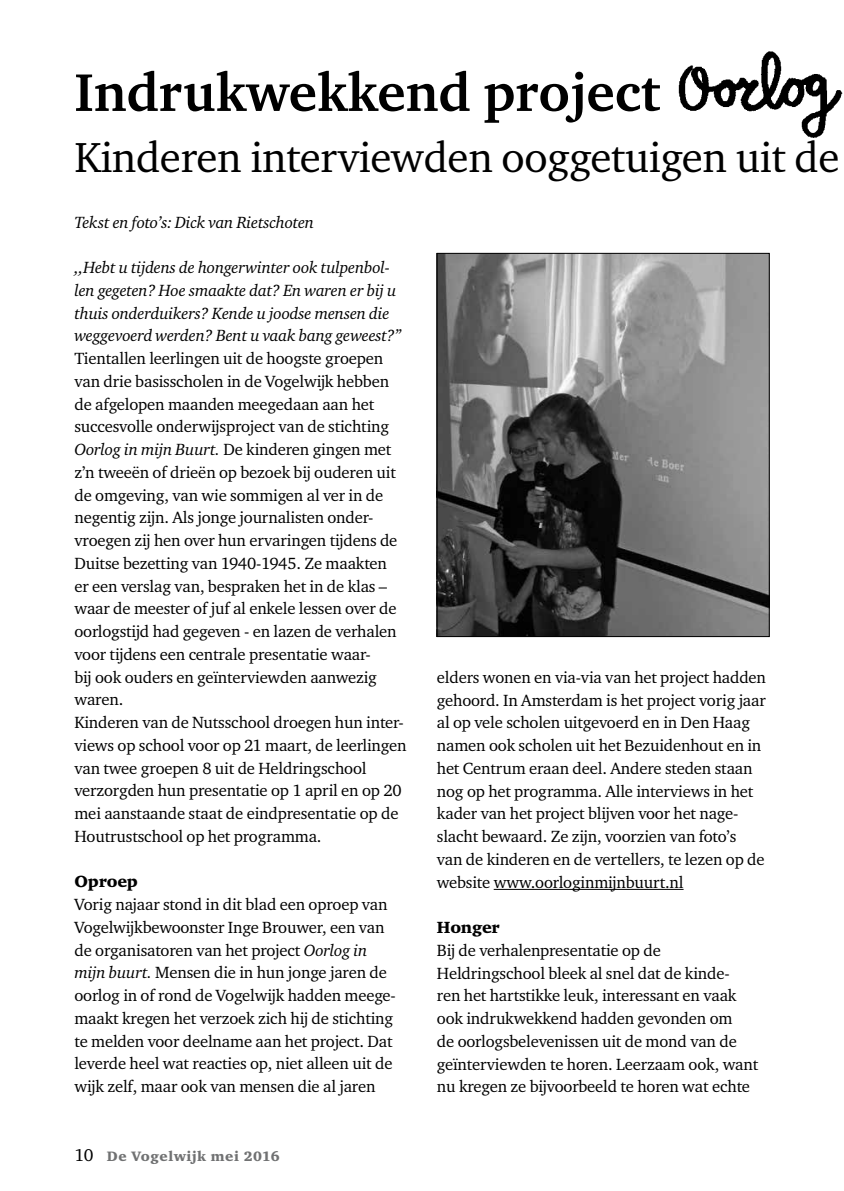
<style>
.page{position:relative;width:844px;height:1191px;background:#fff}
.page>*{position:absolute;margin:0;border:0;box-sizing:border-box;transform-origin:0 0}
.t1{font:700 54.25px "Charter ITC";color:#000}
.t2{font:43.05px "Charter ITC";letter-spacing:-.01em;color:#000}
.t3{font:16.62px/22.8px "Charter ITC";letter-spacing:-.01em;color:#000}
.t4{font:italic 16.62px/22.8px "Charter ITC";letter-spacing:-.01em;color:#000}
.t5{font:16.62px "Charter ITC Blac";letter-spacing:-.01em;color:#000}
.t6{font:14px "Charter ITC Blac";letter-spacing:.04em;color:#707172}
.s1{font-style:italic}
.s2{font-family:"Charter ITC";font-size:17.5px;color:#000}
</style>
<div class="page">
<hr style="left:493px;top:889px;width:190px;height:1px;background:#000">
<img style="left:439px;top:255px;width:328px;height:380px">
<div style="left:437px;top:253px;width:332px;height:384px;border:1px solid #000"></div>
<img style="left:678px;top:51px;width:165px;height:87px">
<h1 class="t1" style="left:74px;top:59px;width:587px">Indrukwekkend project</h1>
<h2 class="t2" style="left:74px;top:131px;width:766px">Kinderen interviewden ooggetuigen uit de</h2>
<p class="t4" style="left:74px;top:210px;width:241px">Tekst en foto’s: Dick van Rietschoten</p>
<p class="t4" style="left:74px;top:256px;width:328px">,,Hebt u tijdens de hongerwinter ook tulpenbol&shy;len gegeten? Hoe smaakte dat? En waren er bij u thuis onderduikers? Kende u joodse mensen die weggevoerd werden? Bent u vaak bang geweest?’’</p>
<p class="t3" style="left:74px;top:347px;width:333px">Tientallen leerlingen uit de hoogste groepen van drie basisscholen in de Vogelwijk hebben de afgelopen maanden meegedaan aan het succesvolle onderwijsproject van de stichting <span class="s1">Oorlog in mijn Buurt.</span> De kinderen gingen met z’n tweeën of drieën op bezoek bij ouderen uit de omgeving, van wie sommigen al ver in de negentig zijn. Als jonge journalisten onder&shy;vroegen zij hen over hun ervaringen tijdens de Duitse bezetting van 1940-1945. Ze maakten<br>er een verslag van, bespraken het in de klas – waar de meester of juf al enkele lessen over de oorlogstijd had gegeven - en lazen de verhalen voor tijdens een centrale presentatie waar-<br>bij ook ouders en geïnterviewden aanwezig waren.<br>Kinderen van de Nutsschool droegen hun inter&shy;views op school voor op 21 maart, de leerlingen van twee groepen 8 uit de Heldringschool verzorgden hun presentatie op 1 april en op 20 mei aanstaande staat de eindpresentatie op de Houtrustschool op het programma.</p>
<p class="t5" style="left:74px;top:871px;width:65px">Oproep</p>
<p class="t3" style="left:74px;top:892px;width:323px">Vorig najaar stond in dit blad een oproep van Vogelwijkbewoonster Inge Brouwer, een van de organisatoren van het project <span class="s1">Oorlog in mijn buurt.</span> Mensen die in hun jonge jaren de oorlog in of rond de Vogelwijk hadden meege&shy;maakt kregen het verzoek zich hij de stichting te melden voor deelname aan het project. Dat leverde heel wat reacties op, niet alleen uit de wijk zelf, maar ook van mensen die al jaren</p>
<p class="t6" style="left:74px;top:1147px;width:206px"><span class="s2">10</span> De Vogelwijk mei 2016</p>
<p class="t3" style="left:437px;top:665px;width:330px">elders wonen en via-via van het project hadden gehoord. In Amsterdam is het project vorig jaar al op vele scholen uitgevoerd en in Den Haag namen ook scholen uit het Bezuidenhout en in het Centrum eraan deel. Andere steden staan nog op het programma. Alle interviews in het kader van het project blijven voor het nage&shy;slacht bewaard. Ze zijn, voorzien van foto’s van de kinderen en de vertellers, te lezen op de website www.oorloginmijnbuurt.nl</p>
<p class="t5" style="left:437px;top:917px;width:64px">Honger</p>
<p class="t3" style="left:437px;top:938px;width:323px">Bij de verhalenpresentatie op de Heldringschool bleek al snel dat de kinde-<br>ren het hartstikke leuk, interessant en vaak ook indrukwekkend hadden gevonden om<br>de oorlogsbelevenissen uit de mond van de geïnterviewden te horen. Leerzaam ook, want nu kregen ze bijvoorbeeld te horen wat echte</p>
</div>
